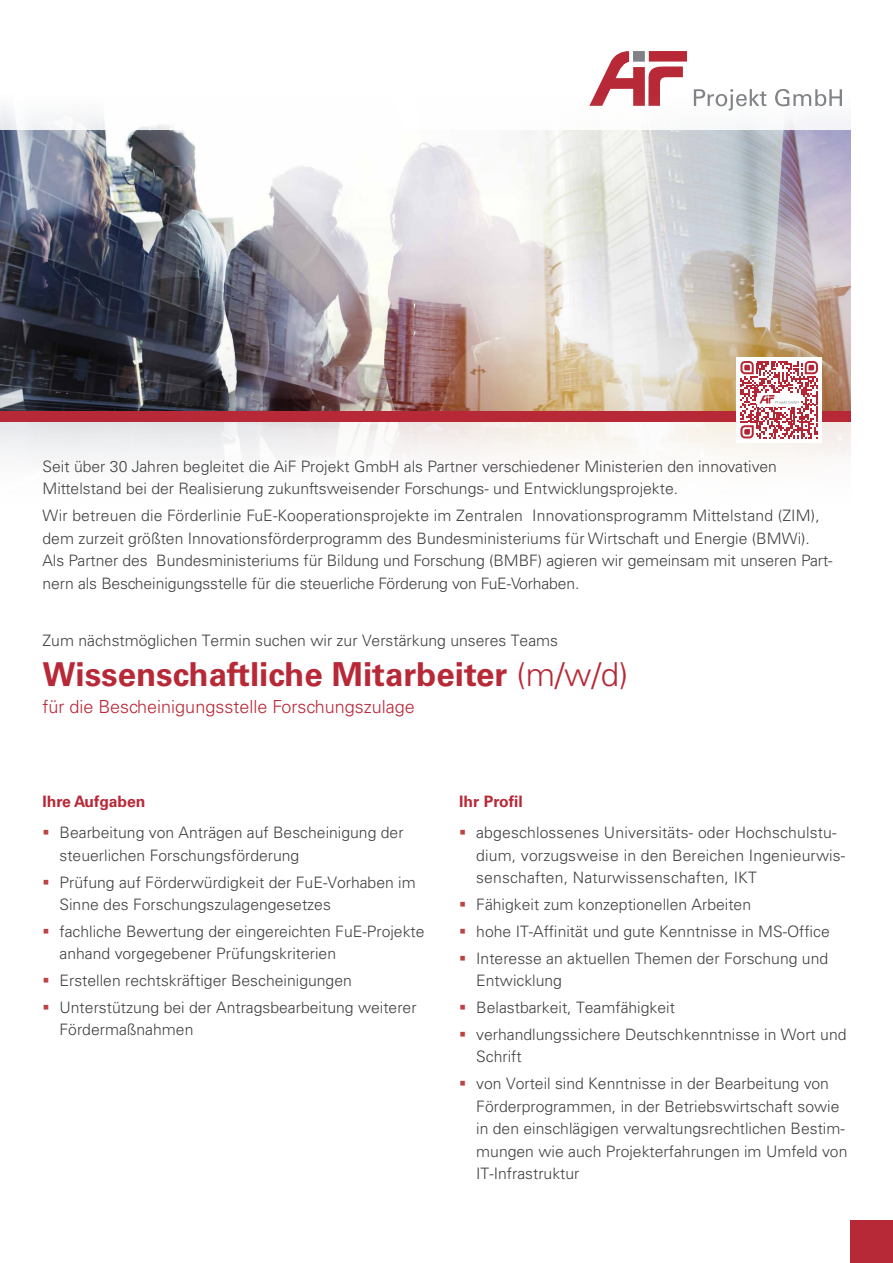
<style>
.page{position:relative;width:893px;height:1263px;background:#fff}
.page>*{position:absolute;margin:0;border:0;box-sizing:border-box;transform-origin:0 0}
.t1{font:700 33px "Univers";color:#b82937}
.t2{font:300 18px "Univers";color:#b82937}
.t3{font:300 15.75px/22.5px "Univers";color:#414042}
.t4{font:700 15.75px "Univers";color:#b82937}
.s1{font-weight:300}
</style>
<div class="page">
<svg style="left:595px;top:51px;width:92px;height:43px"></svg>
<svg style="left:694px;top:89px;width:70px;height:5px"></svg>
<svg style="left:776px;top:89px;width:66px;height:5px"></svg>
<img style="left:0;top:94px;width:850px;height:367px">
<div style="left:0;top:411px;width:850px;height:11px;background:#b82937"></div>
<div style="left:850px;top:1220px;width:43px;height:43px;background:#b82937"></div>
<div style="left:737px;top:357px;width:85px;height:85px;background:#fff"></div>
<svg style="left:740px;top:361px;width:78px;height:77px"></svg>
<p class="t3" style="left:43px;top:455px;width:736px">Seit über 30 Jahren begleitet die AiF Projekt GmbH als Partner verschiedener Ministerien den innovativen<br>Mittelstand bei der Realisierung zukunftsweisender Forschungs- und Entwicklungsprojekte.</p>
<p class="t3" style="left:43px;top:504px;width:792px">Wir betreuen die Förderlinie FuE-Kooperationsprojekte im Zentralen Innovationsprogramm Mittelstand (ZIM), dem zurzeit größten Innovationsförderprogramm des Bundesministeriums für Wirtschaft und Energie (BMWi).<br>Als Partner des Bundesministeriums für Bildung und Forschung (BMBF) agieren wir gemeinsam mit unseren Part&shy;nern als Bescheinigungsstelle für die steuerliche Förderung von FuE-Vorhaben.</p>
<p class="t3" style="left:43px;top:629px;width:517px">Zum nächstmöglichen Termin suchen wir zur Verstärkung unseres Teams</p>
<h1 class="t1" style="left:43px;top:655px;width:587px">Wissenschaftliche Mitarbeiter <span class="s1">(m/w/d)</span></h1>
<p class="t2" style="left:43px;top:696px;width:374px">für die Bescheinigungsstelle Forschungszulage</p>
<p class="t4" style="left:43px;top:793px;width:105px">Ihre Aufgaben</p>
<p class="t3" style="left:60px;top:821px;width:346px">Bearbeitung von Anträgen auf Bescheinigung der steuerlichen Forschungsförderung</p>
<p class="t3" style="left:60px;top:871px;width:358px">Prüfung auf Förderwürdigkeit der FuE-Vorhaben im<br>Sinne des Forschungszulagengesetzes</p>
<p class="t3" style="left:60px;top:920px;width:366px">fachliche Bewertung der eingereichten FuE-Projekte anhand vorgegebener Prüfungskriterien</p>
<p class="t3" style="left:60px;top:967px;width:359px;line-height:26.7px">Erstellen rechtskräftiger Bescheinigungen<br>Unterstützung bei der Antragsbearbeitung weiterer</p>
<p class="t3" style="left:60px;top:1019px;width:135px">Fördermaßnahmen</p>
<p class="t4" style="left:459px;top:793px;width:65px">Ihr Profil</p>
<p class="t3" style="left:476px;top:822px;width:371px">abgeschlossenes Universitäts- oder Hochschulstu&shy;dium, vorzugsweise in den Bereichen Ingenieurwis&shy;senschaften, Naturwissenschaften, IKT</p>
<p class="t3" style="left:476px;top:891px;width:355px;line-height:26.7px">Fähigkeit zum konzeptionellen Arbeiten<br>hohe IT-Affinität und gute Kenntnisse in MS-Office<br>Interesse an aktuellen Themen der Forschung und</p>
<p class="t3" style="left:476px;top:967px;width:372px;line-height:26.7px">Entwicklung<br>Belastbarkeit, Teamfähigkeit<br>verhandlungssichere Deutschkenntnisse in Wort und</p>
<p class="t3" style="left:476px;top:1043px;width:354px;line-height:26.7px">Schrift<br>von Vorteil sind Kenntnisse in der Bearbeitung von</p>
<p class="t3" style="left:476px;top:1095px;width:373px">Förderprogrammen, in der Betriebswirtschaft sowie in den einschlägigen verwaltungsrechtlichen Bestim&shy;mungen wie auch Projekterfahrungen im Umfeld von IT-Infrastruktur</p>
</div>
